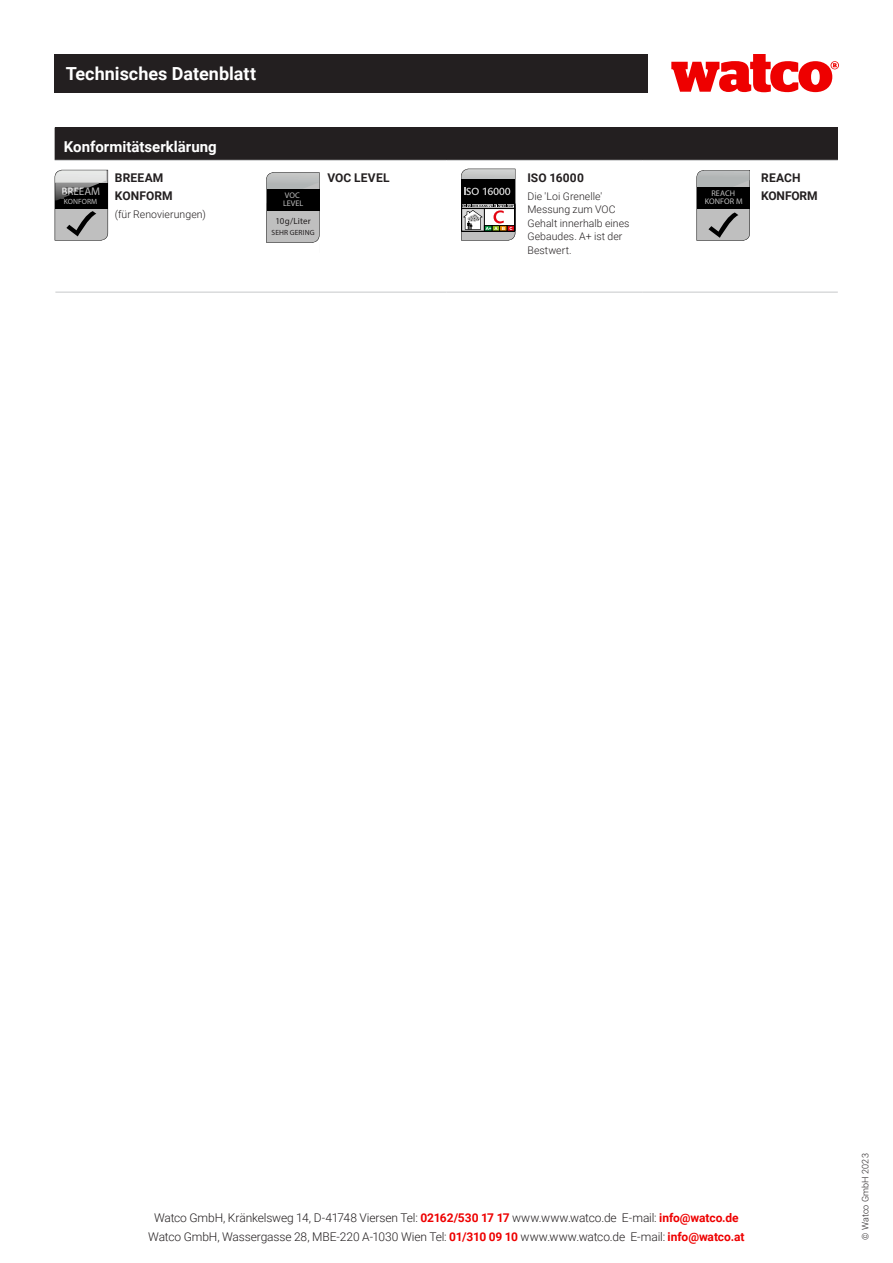
<style>
.page{position:relative;width:893px;height:1263px;background:#fff}
.page>*{position:absolute;margin:0;border:0;box-sizing:border-box;transform-origin:0 0}
.t1{font:700 18px "Roboto";color:#fff}
.t2{font:700 15px "Roboto";color:#fff}
.t3{font:300 12px "Roboto";letter-spacing:-.01em;color:#231f20}
.t4{font:700 12px/18px "Roboto";letter-spacing:.01em;color:#231f20}
.t5{font:11.1px "Myriad Pro";color:#bfbfbf}
.t6{font:300 10.5px/13.5px "Roboto";letter-spacing:.005em;color:#231f20}
.t7{font:300 9px "Roboto";letter-spacing:.025em;color:#231f20}
.t8{font:9px "Myriad Pro";letter-spacing:.015em;color:#231f20}
.t9{font:8.1px/7.6px "Myriad Pro";color:#bfbfbf;text-align:center}
.t10{font:7.5px "Myriad Pro";letter-spacing:.02em;color:#231f20}
.t11{font:7.5px "Myriad Pro";color:#bfbfbf}
.s1{font-weight:700;color:#e00}
</style>
<div class="page">
<div style="left:54px;top:54px;width:593px;height:38px;background:#231f20"></div>
<svg style="left:671px;top:54px;width:168px;height:38px"></svg>
<div style="left:55px;top:128px;width:783px;height:32px;background:#231f20"></div>
<svg style="left:55px;top:168px;width:783px;height:124px"></svg>
<hr style="left:55px;top:292px;width:196px;height:1px;background:#c7c8ca">
<hr style="left:251px;top:292px;width:196px;height:1px;background:#c7c8ca">
<hr style="left:447px;top:292px;width:195px;height:1px;background:#c7c8ca">
<hr style="left:642px;top:292px;width:196px;height:1px;background:#c7c8ca">
<hr style="left:55px;top:160px;width:196px;height:1px;background:#c7c8ca">
<hr style="left:251px;top:160px;width:196px;height:1px;background:#c7c8ca">
<hr style="left:447px;top:160px;width:195px;height:1px;background:#c7c8ca">
<hr style="left:642px;top:160px;width:196px;height:1px;background:#c7c8ca">
<svg style="left:461px;top:169px;width:55px;height:72px;background:#7b7775"></svg>
<svg style="left:55px;top:170px;width:53px;height:71px;background:#808180"></svg>
<svg style="left:696px;top:170px;width:54px;height:71px;background:#aaabab"></svg>
<div style="left:697px;top:187px;width:53px;height:22px;background:#000"></div>
<svg style="left:266px;top:172px;width:54px;height:81px;background:#8f9090"></svg>
<p class="t1" style="left:66px;top:61px;width:192px">Technisches Datenblatt</p>
<p class="t2" style="left:64px;top:136px;width:154px">Konformitätserklärung</p>
<p class="t4" style="left:115px;top:168px;width:59px">BREEAM<br>KONFORM</p>
<p class="t6" style="left:115px;top:207px;width:92px">(für Renovierungen)</p>
<p class="t4" style="left:328px;top:168px;width:64px">VOC LEVEL</p>
<p class="t4" style="left:527px;top:168px;width:58px">ISO 16000</p>
<p class="t6" style="left:527px;top:189px;width:104px">Die 'Loi Grenelle'<br>Messung zum VOC<br>Gehalt innerhalb eines<br>Gebaudes. A+ ist der<br>Bestwert.</p>
<p class="t5" style="left:61px;top:184px;width:40px">BREEAM</p>
<p class="t11" style="left:64px;top:196px;width:35px">KONFORM</p>
<p class="t9" style="left:705px;top:190px;width:39px">REACH<br>KONFOR M</p>
<p class="t9" style="left:283px;top:192px;width:22px;text-align:left">VOC<br>LEVEL</p>
<p class="t8" style="left:276px;top:215px;width:37px">10g/Liter</p>
<p class="t10" style="left:272px;top:228px;width:45px">SEHR GERING</p>
<p class="t4" style="left:761px;top:168px;width:58px">REACH<br>KONFORM</p>
<p class="t3" style="left:154px;top:1209px;width:586px">Watco GmbH, Kränkelsweg 14, D-41748 Viersen Tel: <span class="s1">02162/530 17 17</span> www.www.watco.de E-mail: <span class="s1">info@watco.de</span></p>
<p class="t3" style="left:148px;top:1228px;width:598px">Watco GmbH, Wassergasse 28, MBE-220 A-1030 Wien Tel: <span class="s1">01/310 09 10</span> www.www.watco.de E-mail: <span class="s1">info@watco.at</span></p>
<p class="t7" style="left:859px;top:1240px;width:88px;rotate:-90deg">© Watco GmbH 2023</p>
</div>
